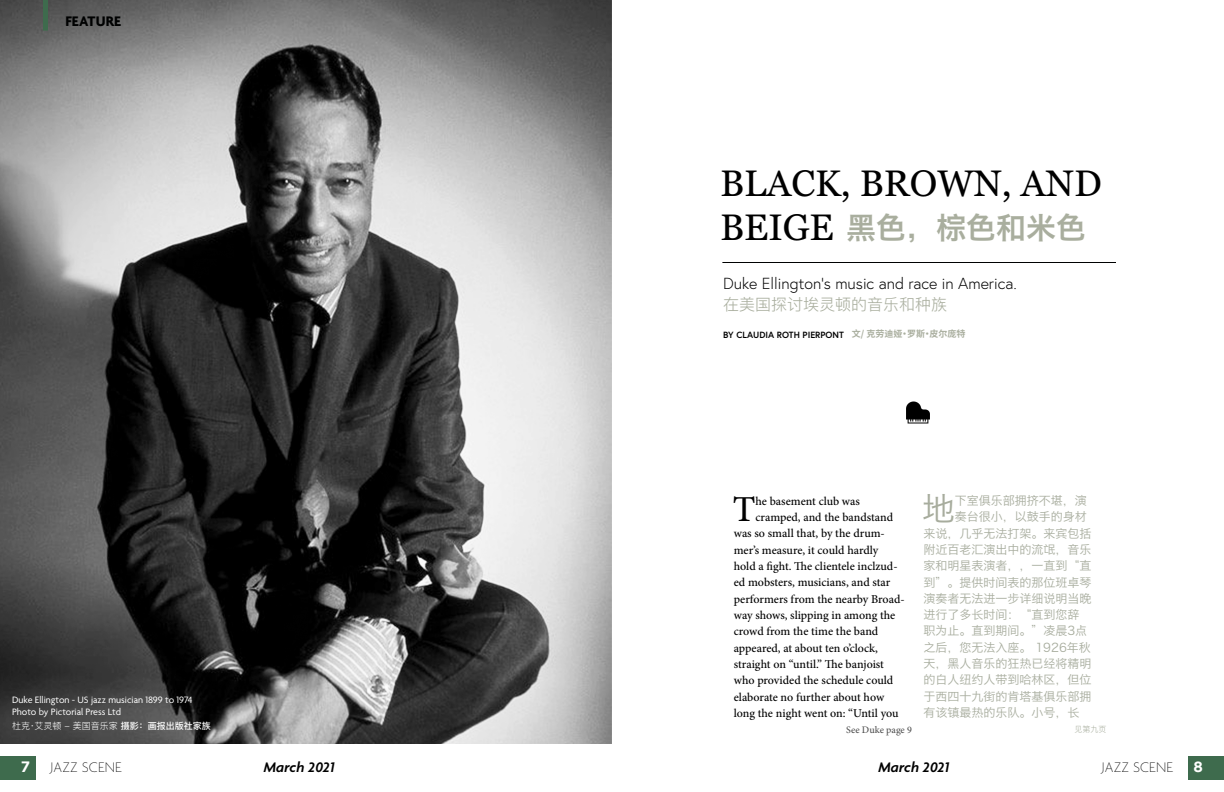
<style>
.page{position:relative;width:1224px;height:792px;background:#fff}
.page>*{position:absolute;margin:0;border:0;box-sizing:border-box;transform-origin:0 0}
.t1{font:37px "Georgia";color:#000}
.t2{font:500 36.6px "Minion Pro";color:#000}
.t3{font:32.9px "Hiragino Sans GB W3";color:#a7ac9d}
.t4{font:30px "Hiragino Sans GB W6";color:#a9ae9e}
.t5{font:300 16px "Europa";color:#000}
.t6{font:300 16px "Ping Fang SC";color:#a9ae9e}
.t7{font:100 15px "Agenda";letter-spacing:.01em;color:#000101}
.t8{font:italic 600 15px "Agenda";letter-spacing:.01em;color:#000}
.t9{font:700 15px "Agenda";letter-spacing:.01em;color:#000101}
.t10{font:700 15px "Gotham";color:#fff}
.t11{font:500 12px "Minion Pro";letter-spacing:-.005em;color:#000}
.t12{font:12px "Hiragino Sans GB W3";color:#a7ac9d}
.t13{font:10px/12px "Agenda";color:#fff}
.t14{font:500 10px "Minion Pro";letter-spacing:.005em;color:#515151}
.t15{font:700 9px "Europa";color:#000}
.t16{font:300 9px "Ping Fang SC";color:#fff}
.t17{font:300 8px "Ping Fang SC";color:#a9af9f}
.s1{font-weight:500}
.s2{font-family:"Georgia";font-size:37px;color:#000}
.s3{font-family:"Source Han Sans CN";color:#a9ae9e}
.s4{font-style:inherit}
</style>
<div class="page">
<img style="left:0;top:0;width:612px;height:744px">
<div style="left:43px;top:0;width:5px;height:31px;background:#3e6b4d"></div>
<div style="left:0;top:756px;width:36px;height:24px;background:#3e6b4d"></div>
<div style="left:1188px;top:756px;width:36px;height:24px;background:#3e6b4d"></div>
<hr style="left:722px;top:262px;width:394px;height:1px;background:#000101">
<img style="left:906px;top:401px;width:24px;height:23px">
<p class="t9" style="left:65px;top:13px;width:57px">FEATURE</p>
<p class="t13" style="left:12px;top:694px;width:182px">Duke Ellington - US jazz musician 1899 to 1974<br>Photo by Pictorial Press Ltd</p>
<p class="t16" style="left:12px;top:720px;width:200px">杜克·艾灵顿 - 美国音乐家 <span class="s1">摄影：画报出版社家族</span></p>
<h1 class="t1" style="left:720px;top:156px;width:383px">BLACK, BROWN, AND</h1>
<h3 class="t4" style="left:720px;top:208px;width:367px"><span class="s2">BEIGE</span> 黑色，棕色和米色</h3>
<h3 class="t5" style="left:723px;top:273px;width:295px">Duke Ellington’s music and race in America.</h3>
<h3 class="t6" style="left:723px;top:295px;width:225px">在美国探讨埃灵顿的音乐和种族</h3>
<p class="t15" style="left:723px;top:328px;width:244px">BY CLAUDIA ROTH PIERPONT <span class="s3">文/ 克劳迪娅·罗斯·皮尔庞特</span></p>
<h3 class="t3" style="left:922px;top:489px;width:34px">地</h3>
<p class="t12" style="left:955px;top:493px;width:133px">下室俱乐部拥挤不堪，演</p>
<h2 class="t2" style="left:733px;top:485px;width:24px">T</h2>
<p class="t11" style="left:756px;top:493px;width:106px">he basement club was</p>
<p class="t12" style="left:955px;top:509px;width:133px">奏台很小，以鼓手的身材</p>
<p class="t12" style="left:923px;top:526px;width:170px">来说，几乎无法打架。来宾包括</p>
<p class="t12" style="left:923px;top:542px;width:170px">附近百老汇演出中的流氓，音乐</p>
<p class="t12" style="left:923px;top:558px;width:170px">家和明星表演者，，一直到“直</p>
<p class="t12" style="left:923px;top:575px;width:170px">到”。提供时间表的那位班卓琴</p>
<p class="t12" style="left:923px;top:591px;width:170px">演奏者无法进一步详细说明当晚</p>
<p class="t12" style="left:923px;top:607px;width:158px">进行了多长时间：“直到您辞</p>
<p class="t12" style="left:923px;top:623px;width:165px">职为止。直到期间。”凌晨3点</p>
<p class="t12" style="left:923px;top:640px;width:169px">之后，您无法入座。 1926年秋</p>
<p class="t12" style="left:923px;top:656px;width:170px">天，黑人音乐的狂热已经将精明</p>
<p class="t12" style="left:923px;top:672px;width:170px">的白人纽约人带到哈林区，但位</p>
<p class="t12" style="left:923px;top:689px;width:170px">于西四十九街的肯塔基俱乐部拥</p>
<p class="t12" style="left:923px;top:705px;width:158px">有该镇最热的乐队。小号，长</p>
<p class="t11" style="left:756px;top:509px;width:139px">cramped, and the bandstand</p>
<p class="t11" style="left:734px;top:525px;width:153px">was so small that, by the drum-</p>
<p class="t11" style="left:734px;top:542px;width:146px">mer’s measure, it could hardly</p>
<p class="t11" style="left:734px;top:558px;width:165px">hold a fight. The clientele inclzud-</p>
<p class="t11" style="left:734px;top:574px;width:158px">ed mobsters, musicians, and star</p>
<p class="t11" style="left:734px;top:591px;width:172px">performers from the nearby Broad-</p>
<p class="t11" style="left:734px;top:607px;width:163px">way shows, slipping in among the</p>
<p class="t11" style="left:734px;top:623px;width:146px">crowd from the time the band</p>
<p class="t11" style="left:734px;top:640px;width:146px">appeared, at about ten o’clock,</p>
<p class="t11" style="left:734px;top:656px;width:152px">straight on “until.” The banjoist</p>
<p class="t11" style="left:734px;top:672px;width:161px">who provided the schedule could</p>
<p class="t11" style="left:734px;top:689px;width:152px">elaborate no further about how</p>
<p class="t11" style="left:734px;top:705px;width:166px">long the night went on: “Until you</p>
<p class="t14" style="left:846px;top:723px;width:67px">See Duke page 9</p>
<p class="t17" style="left:1074px;top:724px;width:33px">见第九页</p>
<p class="t10" style="left:21px;top:758px;width:11px">7</p>
<p class="t7" style="left:50px;top:759px;width:73px">JAZZ SCENE</p>
<p class="t8" style="left:264px;top:759px;width:72px">M<span class="s4">arch</span> 2021</p>
<p class="t8" style="left:878px;top:759px;width:72px">M<span class="s4">arch</span> 2021</p>
<p class="t7" style="left:1102px;top:759px;width:73px">JAZZ SCENE</p>
<p class="t10" style="left:1193px;top:758px;width:11px">8</p>
</div>
